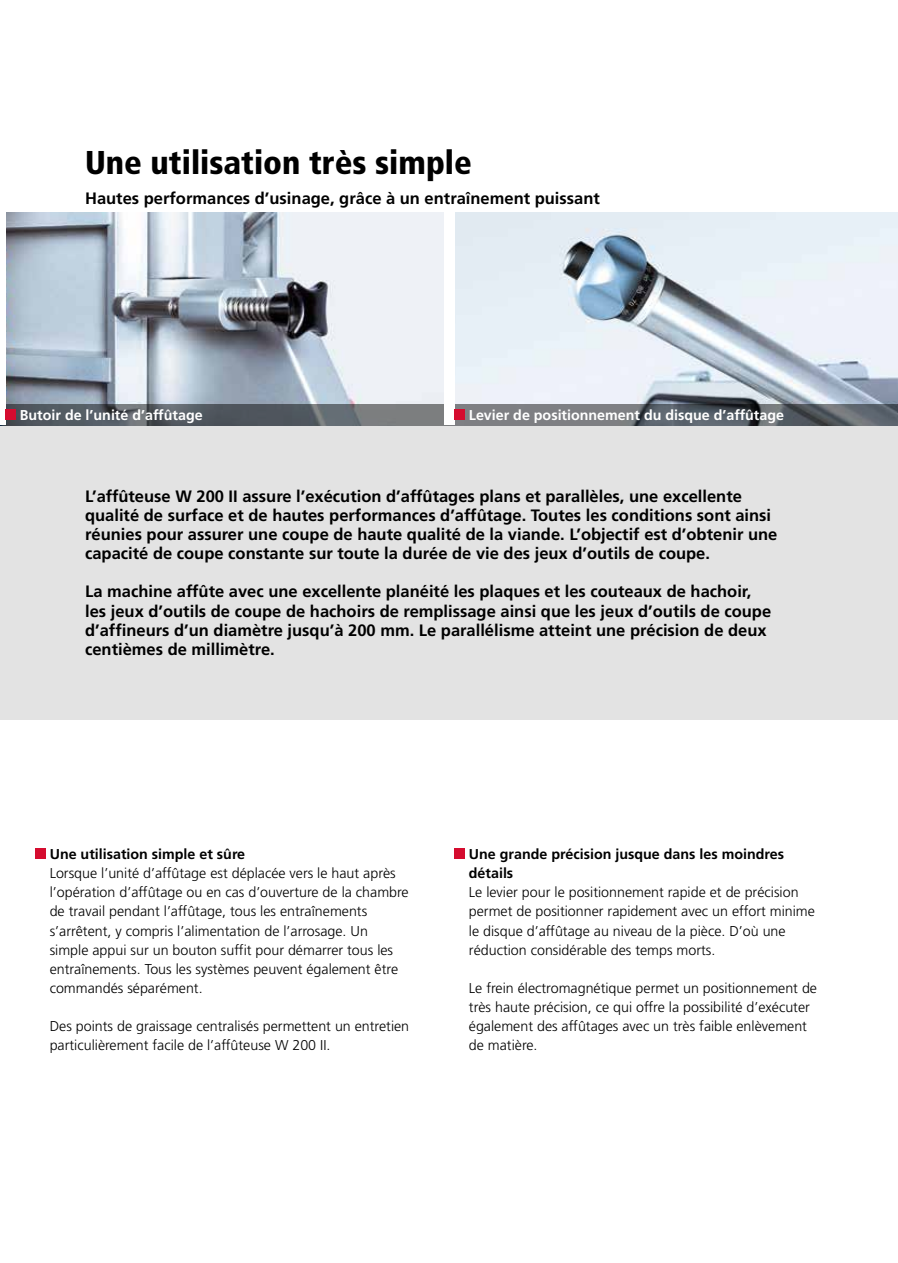
<style>
.page{position:relative;width:898px;height:1263px;background:#fff}
.page>*{position:absolute;margin:0;border:0;box-sizing:border-box;transform-origin:0 0}
.t1{font:900 condensed 33px "Frutiger LT";color:#000}
.t2{font:700 16.5px/19.2px "Frutiger LT";color:#000}
.t3{font:300 14.25px/19.2px "Frutiger LT";color:#000}
.t4{font:700 14.25px/19.2px "Frutiger LT";color:#000}
.t5{font:700 14.25px "Frutiger LT";color:#fff}
</style>
<div class="page">
<div style="left:0;top:213px;width:897px;height:507px;background:#e3e3e3"></div>
<img style="left:5px;top:213px;width:892px;height:191px">
<svg style="left:5px;top:404px;width:438px;height:21px;background:#5d6368"></svg>
<svg style="left:454px;top:404px;width:443px;height:21px;background:#656a70"></svg>
<div style="left:443px;top:213px;width:11px;height:212px;background:#fff"></div>
<div style="left:0;top:213px;width:5px;height:212px;background:#fff"></div>
<div style="left:454px;top:848px;width:11px;height:11px;background:#d50c2f"></div>
<div style="left:35px;top:848px;width:11px;height:11px;background:#d50c2f"></div>
<div style="left:5px;top:409px;width:11px;height:11px;background:#d50c2f"></div>
<div style="left:454px;top:409px;width:11px;height:11px;background:#d50c2f"></div>
<h1 class="t1" style="left:85px;top:142px;width:388px">Une utilisation très simple</h1>
<p class="t2" style="left:85px;top:189px;width:516px">Hautes performances d’usinage, grâce à un entraînement puissant</p>
<p class="t5" style="left:20px;top:407px;width:184px">Butoir de l’unité d’affûtage</p>
<p class="t5" style="left:468px;top:407px;width:316px">Levier de positionnement du disque d’affûtage</p>
<p class="t2" style="left:85px;top:486px;width:693px">L’affûteuse W 200 II assure l’exécution d’affûtages plans et parallèles, une excellente qualité de surface et de hautes performances d’affûtage. Toutes les conditions sont ainsi réunies pour assurer une coupe de haute qualité de la viande. L’objectif est d’obtenir une capacité de coupe constante sur toute la durée de vie des jeux d’outils de coupe.</p>
<p class="t2" style="left:85px;top:582px;width:687px">La machine affûte avec une excellente planéité les plaques et les couteaux de hachoir, les jeux d’outils de coupe de hachoirs de remplissage ainsi que les jeux d’outils de coupe d’affineurs d’un diamètre jusqu’à 200 mm. Le parallélisme atteint une précision de deux centièmes de millimètre.</p>
<p class="t4" style="left:50px;top:844px;width:197px">Une utilisation simple et sûre</p>
<p class="t3" style="left:50px;top:864px;width:360px">Lorsque l’unité d’affûtage est déplacée vers le haut après l’opération d’affûtage ou en cas d’ouverture de la chambre de travail pendant l’affûtage, tous les entraînements s’arrêtent, y compris l’alimentation de l’arrosage. Un simple appui sur un bouton suffit pour démarrer tous les entraînements. Tous les systèmes peuvent également être commandés séparément.</p>
<p class="t3" style="left:50px;top:1017px;width:361px">Des points de graissage centralisés permettent un entretien particulièrement facile de l’affûteuse W 200 II.</p>
<p class="t4" style="left:468px;top:844px;width:316px">Une grande précision jusque dans les moindres détails</p>
<p class="t3" style="left:468px;top:883px;width:347px">Le levier pour le positionnement rapide et de précision permet de positionner rapidement avec un effort minime le disque d’affûtage au niveau de la pièce. D’où une réduction considérable des temps morts.</p>
<p class="t3" style="left:468px;top:979px;width:349px">Le frein électromagnétique permet un positionnement de très haute précision, ce qui offre la possibilité d’exécuter également des affûtages avec un très faible enlèvement de matière.</p>
</div>
